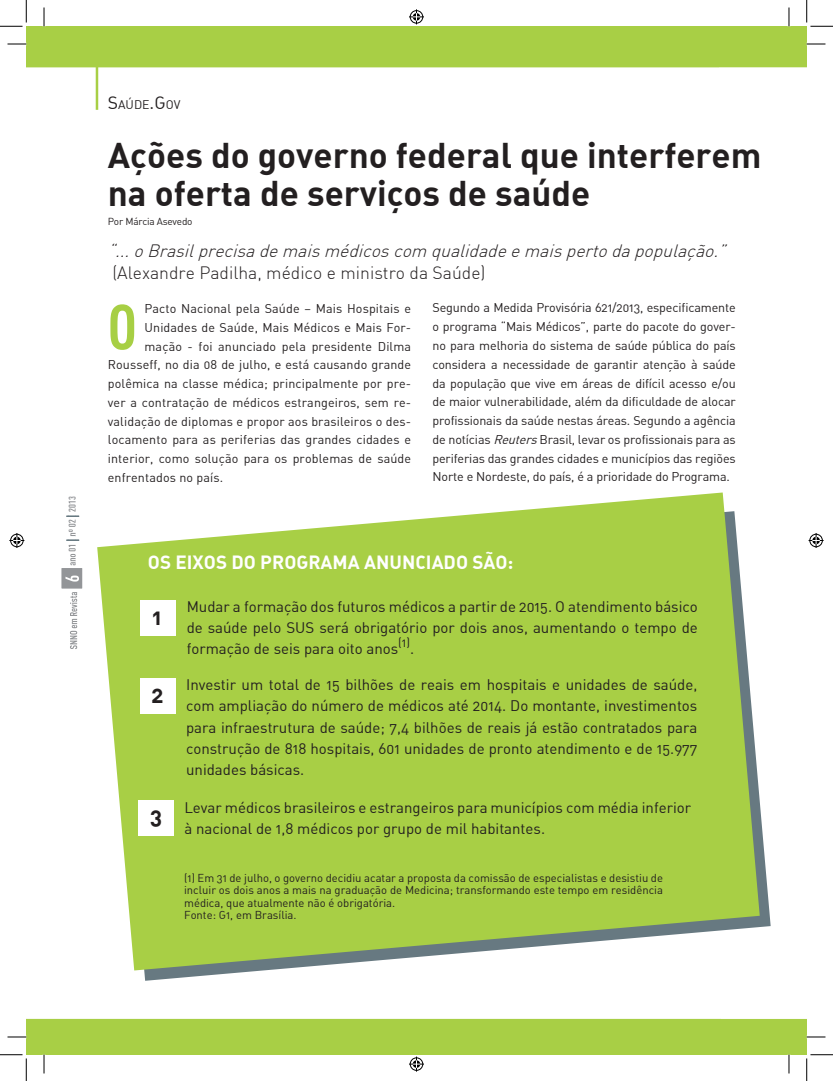
<style>
.page{position:relative;width:833px;height:1081px;background:#fff}
.page>*{position:absolute;margin:0;border:0;box-sizing:border-box;transform-origin:0 0}
.t1{font:700 62.5px "DIN Cond";color:#a7cf44}
.t2{font:35px/37.5px "DIN Bold";color:#231f20}
.t3{font:700 22.5px "DIN Alternate";color:#231f20}
.t4{font:700 18.75px "DIN Alternate";color:#fff}
.t5{font:italic 300 17.5px "DIN";color:#231f20}
.t6{font:300 17.5px "DIN";color:#231f20}
.t7{font:15px/21.2px "DIN Alternate";color:#231f20;text-align:justify}
.t8{font:12.5px/18.8px "DIN Alternate";letter-spacing:.01em;color:#231f20;text-align:justify}
.t9{font:12.38px "DIN Alternate";color:#231f20}
.t10{font:12.25px "DIN Alternate";color:#231f20}
.t11{font:11.25px/12.5px "DIN Alternate";color:#231f20}
.t12{font:10px "DIN Alternate";letter-spacing:-.02em;color:#231f20}
.s1{font-size:17.5px}
.s2{font-style:italic}
</style>
<div class="page">
<img style="left:26px;top:26px;width:780px;height:1028px">
<img style="left:70px;top:592px;width:7px;height:57px">
<img style="left:68px;top:496px;width:8px;height:69px">
<img style="left:62px;top:568px;width:20px;height:20px">
<img style="left:65px;top:575px;width:14px;height:6px">
<svg style="left:66px;top:539px;width:13px;height:1px"></svg>
<svg style="left:66px;top:515px;width:13px;height:1px"></svg>
<svg style="left:109px;top:511px;width:661px;height:469px"></svg>
<svg style="left:97px;top:492px;width:662px;height:478px;background:#b1d25e"></svg>
<div style="left:140px;top:599px;width:36px;height:36px;background:#fff"></div>
<div style="left:138px;top:799px;width:36px;height:36px;background:#fff"></div>
<div style="left:140px;top:678px;width:35px;height:35px;background:#fff"></div>
<svg style="left:8px;top:43px;width:18px;height:1px"></svg>
<svg style="left:806px;top:42px;width:19px;height:4px"></svg>
<svg style="left:43px;top:7px;width:1px;height:19px"></svg>
<svg style="left:42px;top:1054px;width:4px;height:19px"></svg>
<svg style="left:789px;top:7px;width:1px;height:19px"></svg>
<svg style="left:786px;top:1054px;width:4px;height:19px"></svg>
<svg style="left:8px;top:44px;width:18px;height:1px"></svg>
<svg style="left:806px;top:44px;width:19px;height:1px"></svg>
<svg style="left:8px;top:1036px;width:18px;height:1px"></svg>
<svg style="left:806px;top:1036px;width:19px;height:1px"></svg>
<svg style="left:44px;top:7px;width:1px;height:19px"></svg>
<svg style="left:44px;top:1054px;width:1px;height:19px"></svg>
<svg style="left:788px;top:7px;width:1px;height:19px"></svg>
<svg style="left:788px;top:1054px;width:1px;height:19px"></svg>
<svg style="left:0;top:0;width:27px;height:27px"></svg>
<svg style="left:0;top:1053px;width:27px;height:27px"></svg>
<svg style="left:805px;top:0;width:27px;height:27px"></svg>
<svg style="left:805px;top:1053px;width:27px;height:27px"></svg>
<div style="left:408px;top:9px;width:16px;height:16px;border:3px solid #fff;border-radius:50%"></div>
<svg style="left:409px;top:9px;width:15px;height:15px"></svg>
<div style="left:408px;top:1055px;width:16px;height:16px;border:3px solid #fff;border-radius:50%"></div>
<svg style="left:409px;top:1056px;width:15px;height:15px"></svg>
<div style="left:9px;top:532px;width:16px;height:16px;border:3px solid #fff;border-radius:50%"></div>
<svg style="left:9px;top:533px;width:15px;height:15px"></svg>
<div style="left:807px;top:532px;width:16px;height:16px;border:3px solid #fff;border-radius:50%"></div>
<svg style="left:808px;top:533px;width:15px;height:15px"></svg>
<p class="t10" style="left:108px;top:97px;width:74px"><span class="s1">S</span>AÚDE<span class="s1">.G</span>OV</p>
<h2 class="t2" style="left:108px;top:135px;width:654px">Ações do governo federal que interferem na oferta de serviços de saúde</h2>
<p class="t12" style="left:108px;top:215px;width:86px">Por Márcia Asevedo</p>
<h3 class="t5" style="left:108px;top:240px;width:624px">“...oBrasilprecisademaismédicoscom qualidadeemaispertodapopulação.”</h3>
<h3 class="t6" style="left:112px;top:262px;width:374px">(Alexandre Padilha, médico e ministro da Saúde)</h3>
<p class="t8" style="left:144px;top:299px;width:268px">Pacto Nacional pela Saúde – Mais Hospitais e</p>
<p class="t8" style="left:144px;top:317px;width:268px">Unidades de Saúde, Mais Médicos e Mais For-</p>
<p class="t8" style="left:144px;top:336px;width:268px">mação - foi anunciado pela presidente Dilma</p>
<p class="t8" style="left:108px;top:355px;width:305px">Rousseff, no dia 08 de julho, e está causando grande</p>
<p class="t8" style="left:108px;top:374px;width:304px">polêmica na classe médica; principalmente por pre-</p>
<p class="t8" style="left:108px;top:392px;width:304px">ver a contratação de médicos estrangeiros, sem re-</p>
<p class="t8" style="left:108px;top:411px;width:305px">validação de diplomas e propor aos brasileiros o des-</p>
<p class="t8" style="left:108px;top:430px;width:304px">locamento para as periferias das grandes cidades e</p>
<p class="t8" style="left:108px;top:449px;width:304px">interior, como solução para os problemas de saúde</p>
<p class="t8" style="left:108px;top:467px;width:117px">enfrentados no país.</p>
<p class="t8" style="left:432px;top:298px;width:305px">Segundo a Medida Provisória 621/2013, especificamente o programa “Mais Médicos”, parte do pacote do gover&shy;no para melhoria do sistema de saúde pública do país considera a necessidade de garantir atenção à saúde da população que vive em áreas de difícil acesso e/ou de maior vulnerabilidade, além da dificuldade de alocar profissionais da saúde nestas áreas. Segundo a agência de notícias <span class="s2">Reuters</span>Brasil, levar os profissionais para as periferias das grandes cidades e municípios das regiões Norte e Nordeste, do país, é a prioridade do Programa.</p>
<h1 class="t1" style="left:108px;top:289px;width:30px">O</h1>
<h3 class="t4" style="left:148px;top:549px;width:367px">OS EIXOS DO PROGRAMA ANUNCIADO SÃO:</h3>
<h3 class="t3" style="left:152px;top:601px;width:11px">1</h3>
<p class="t7" style="left:186px;top:595px;width:512px">Mudar a formação dos futuros médicos a partir de 2015. O atendimento básico de saúde pelo SUS será obrigatório por dois anos, aumentando o tempo de formação de seis para oito anos</p>
<p class="t9" style="left:398px;top:634px;width:14px">(1)</p>
<p class="t7" style="left:410px;top:637px;width:6px">.</p>
<h3 class="t3" style="left:151px;top:680px;width:14px">2</h3>
<p class="t7" style="left:186px;top:673px;width:512px">Investir um total de 15 bilhões de reais em hospitais e unidades de saúde, com ampliação do número de médicos até 2014. Do montante, investimentos para infraestrutura de saúde; 7,4 bilhões de reais já estão contratados para construção de 818 hospitais, 601 unidades de pronto atendimento e de 15.977 unidades básicas.</p>
<h3 class="t3" style="left:150px;top:800px;width:14px">3</h3>
<p class="t7" style="left:184px;top:796px;width:508px">Levar médicos brasileiros e estrangeiros para municípios com média inferior à nacional de 1,8 médicos por grupo de mil habitantes.</p>
<p class="t11" style="left:184px;top:870px;width:480px">(1) Em 31 de julho, o governo decidiu acatar a proposta da comissão de especialistas e desistiu de incluir os dois anos a mais na graduação de Medicina; transformando este tempo em residência médica, que atualmente não é obrigatória.<br>Fonte: G1, em Brasília.</p>
</div>
